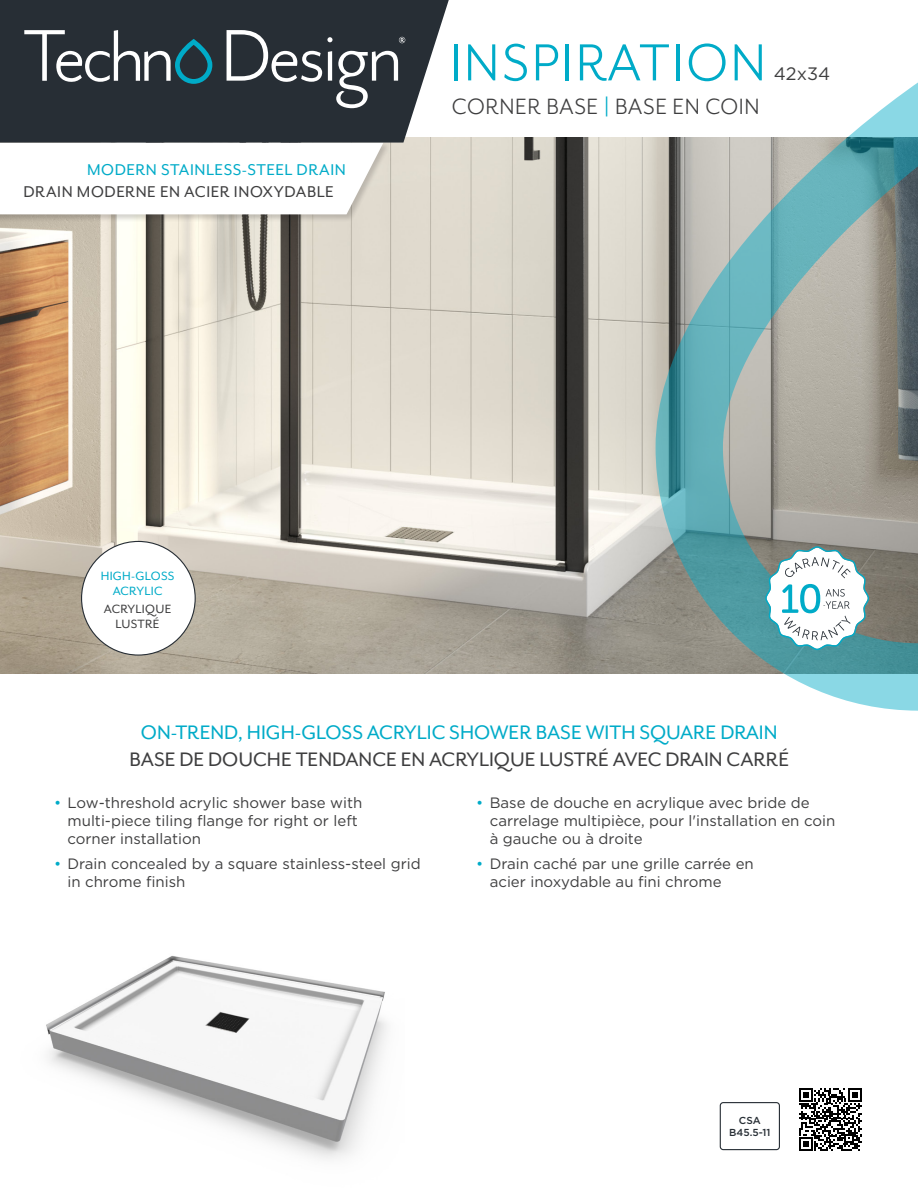
<style>
.page{position:relative;width:918px;height:1188px;background:#fff}
.page>*{position:absolute;margin:0;border:0;box-sizing:border-box;transform-origin:0 0}
.TITRE_EN{font:60px "Mr Eaves San OT";letter-spacing:.04em;color:#00abc8}
.TITRE_EN-2{font:25.5px "Mr Eaves San OT";letter-spacing:.02em;color:#3e3e3f}
.TITRE_EN-3{font:22.5px "Mr Eaves San OT";color:#00abc8}
.TITRE_FR{font:22.5px "Mr Eaves San OT";color:#3e3e3f}
.features_fr{font:18px "Mr Eaves San OT";letter-spacing:.03em;color:#3e3e3f}
.features_ang{font:18px "Mr Eaves San OT";letter-spacing:.03em;color:#00abc8}
.TITRE_EN-4{font:18px "Gotham";color:#3e3e3f}
.t1{font:15px/18px "Gotham";color:#3e3e3f}
.Douche{font:13.8px/15px "Mr Eaves San OT";letter-spacing:.02em;color:#00abc8;text-align:center}
.Douche-2{font:13.8px/15px "Mr Eaves San OT";letter-spacing:.02em;color:#3e3e3f;text-align:center}
.texte_tableau{font:500 10.2px/11.6px "Gotham";color:#272e35;text-align:center}
.s1{color:#00abc8}
</style>
<div class="page">
<img style="left:0;top:137px;width:656px;height:537px">
<div style="left:720px;top:1102px;width:60px;height:48px;border:1px solid #272e35;border-radius:3px"></div>
<svg style="left:656px;top:82px;width:262px;height:629px;background:#98aeac"></svg>
<svg style="left:765px;top:546px;width:104px;height:104px"></svg>
<img style="left:46px;top:955px;width:341px;height:204px">
<div style="left:0;top:141px;width:391px;height:81px;background:#231f20;opacity:.2"></div>
<svg style="left:0;top:143px;width:383px;height:71px"></svg>
<div style="left:82px;top:541px;width:113px;height:114px;background:#fff;border-radius:50%"></div>
<svg style="left:799px;top:1088px;width:62px;height:63px"></svg>
<svg style="left:0;top:0;width:453px;height:143px;background:#3c4248"></svg>
<svg style="left:24px;top:30px;width:188px;height:54px;background:#49575e"></svg>
<svg style="left:227px;top:30px;width:178px;height:78px;background:#4b5157"></svg>
<p class="features_ang" style="left:87px;top:159px;width:260px">MODERN STAINLESS-STEEL DRAIN</p>
<p class="features_fr" style="left:23px;top:182px;width:312px">DRAIN MODERNE EN ACIER INOXYDABLE</p>
<p class="TITRE_EN" style="left:450px;top:30px;width:318px">INSPIRATION</p>
<p class="TITRE_EN-2" style="left:452px;top:93px;width:309px">CORNER BASE <span class="s1">|</span> BASE EN COIN</p>
<p class="TITRE_EN-4" style="left:774px;top:62px;width:58px">42x34</p>
<p class="Douche" style="left:101px;top:568px;width:75px">HIGH-GLOSS<br>ACRYLIC</p>
<p class="Douche-2" style="left:104px;top:602px;width:69px">ACRYLIQUE<br>LUSTRÉ</p>
<p class="TITRE_EN-3" style="left:141px;top:720px;width:638px">ON-TREND, HIGH-GLOSS ACRYLIC SHOWER BASE WITH SQUARE DRAIN</p>
<p class="TITRE_FR" style="left:129px;top:747px;width:661px">BASE DE DOUCHE TENDANCE EN ACRYLIQUE LUSTRÉ AVEC DRAIN CARRÉ</p>
<p class="t1" style="left:68px;top:794px;width:296px;text-indent:-14px"><span class="s1">•</span> Low-threshold acrylic shower base with multi-piece tiling flange for right or left corner installation</p>
<p class="t1" style="left:68px;top:855px;width:355px;text-indent:-14px"><span class="s1">•</span> Drain concealed by a square stainless-steel grid in chrome finish</p>
<p class="t1" style="left:490px;top:794px;width:347px;text-indent:-14px"><span class="s1">•</span> Base de douche en acrylique avec bride de carrelage multipièce, pour l'installation en coin à gauche ou à droite</p>
<p class="t1" style="left:490px;top:855px;width:266px;text-indent:-14px"><span class="s1">•</span> Drain caché par une grille carrée en acier inoxydable au fini chrome</p>
<p class="texte_tableau" style="left:729px;top:1115px;width:43px">CSA<br>B45.5-11</p>
</div>
